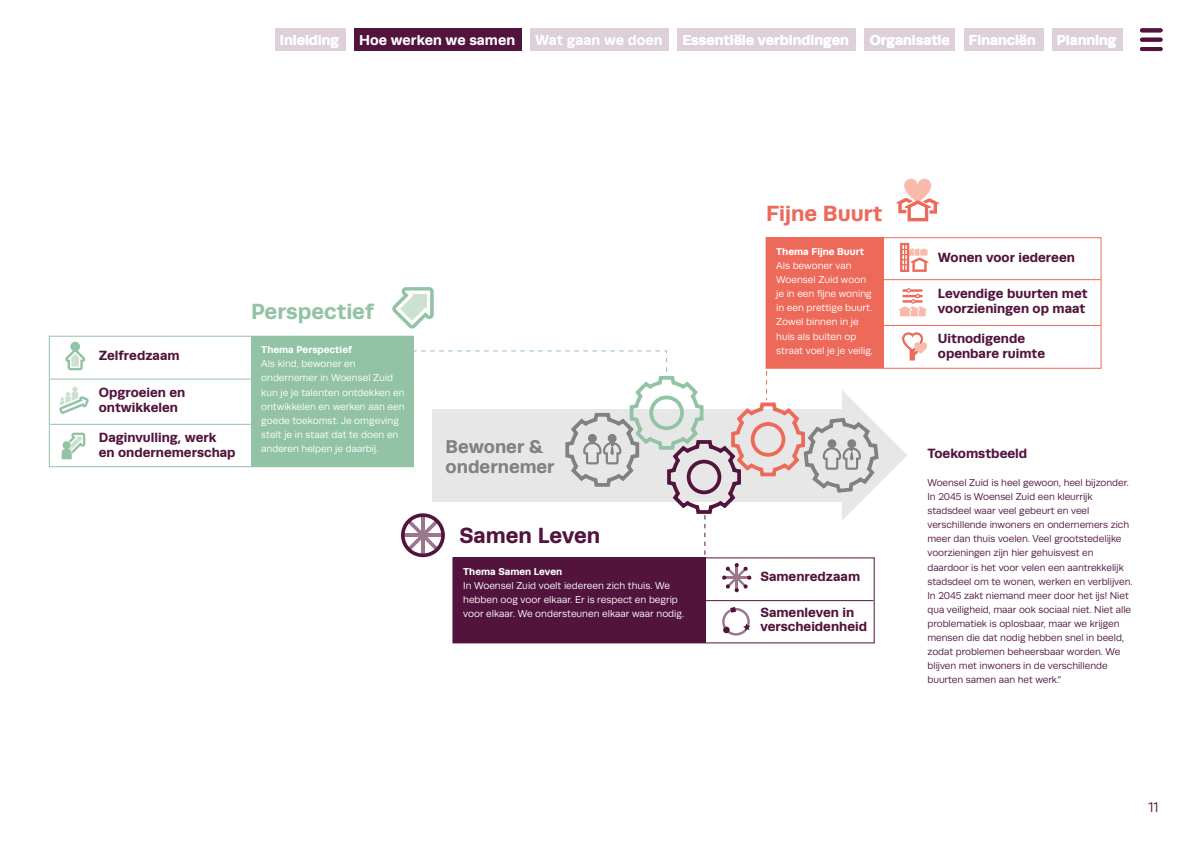
<style>
.page{position:relative;width:1191px;height:842px;background:#fff}
.page>*{position:absolute;margin:0;border:0;box-sizing:border-box;transform-origin:0 0}
.t1{font:700 22px "Runda";color:#92c3a5}
.t2{font:700 22px "Runda";color:#ed6a5b}
.t3{font:700 22px "Runda";color:#52143d}
.t4{font:700 18.5px/20.4px "Runda";color:#808181}
.t5{font:700 14.4px "Runda";color:#fff}
.t6{font:14px "Runda";color:#52143d}
.t7{font:700 13.5px "Runda";color:#52143d}
.t8{font:700 13.4px/14.7px "Runda";color:#52143d}
.t9{font:10px/14.1px "Runda";letter-spacing:-.005em;color:#52143d}
.t10{font:10px/14.1px "Runda";color:#fff}
.t11{font:700 10px "Runda";color:#fff}
</style>
<div class="page">
<svg style="left:61px;top:433px;width:24px;height:27px"></svg>
<svg style="left:59px;top:387px;width:30px;height:27px"></svg>
<svg style="left:65px;top:349px;width:20px;height:21px"></svg>
<div style="left:70px;top:342px;width:10px;height:9px;background:#92c3a5;border-radius:50%"></div>
<div style="left:251px;top:336px;width:162px;height:131px;background:#92c3a5"></div>
<div style="left:49px;top:336px;width:365px;height:131px;border:1px solid #92c3a5"></div>
<div style="left:766px;top:238px;width:117px;height:130px;background:#ed6a5b"></div>
<div style="left:765px;top:237px;width:336px;height:132px;border:1px solid #ed6a5b"></div>
<svg style="left:900px;top:243px;width:28px;height:29px"></svg>
<div style="left:453px;top:558px;width:252px;height:85px;background:#52143d"></div>
<div style="left:452px;top:557px;width:422px;height:86px;border:1px solid #52143d"></div>
<svg style="left:261px;top:287px;width:666px;height:305px"></svg>
<svg style="left:896px;top:179px;width:43px;height:42px"></svg>
<hr style="left:50px;top:379px;width:202px;height:1px;background:#92c3a5">
<hr style="left:705px;top:600px;width:168px;height:1px;background:#52143d">
<hr style="left:883px;top:325px;width:217px;height:1px;background:#ed6a5b">
<hr style="left:883px;top:279px;width:217px;height:1px;background:#ed6a5b">
<hr style="left:50px;top:424px;width:202px;height:1px;background:#92c3a5">
<svg style="left:722px;top:607px;width:28px;height:29px"></svg>
<svg style="left:1142px;top:28px;width:18px;height:4px"></svg>
<svg style="left:1142px;top:38px;width:18px;height:4px"></svg>
<hr style="left:1142px;top:47px;width:18px;height:4px;background:#52143d">
<div style="left:1051px;top:28px;width:71px;height:23px;background:#ddd0d8"></div>
<div style="left:963px;top:28px;width:80px;height:23px;background:#ddd0d8"></div>
<div style="left:864px;top:28px;width:91px;height:23px;background:#ddd0d8"></div>
<div style="left:677px;top:28px;width:179px;height:23px;background:#ddd0d8"></div>
<div style="left:530px;top:28px;width:139px;height:23px;background:#ddd0d8"></div>
<div style="left:354px;top:28px;width:167px;height:23px;background:#52143d"></div>
<div style="left:275px;top:28px;width:71px;height:23px;background:#ddd0d8"></div>
<h3 class="t5" style="left:280px;top:31px;width:61px">Inleiding</h3>
<h3 class="t5" style="left:359px;top:31px;width:157px">Hoe werken we samen</h3>
<h3 class="t5" style="left:535px;top:31px;width:129px">Wat gaan we doen</h3>
<h3 class="t5" style="left:682px;top:31px;width:168px">Essentiële verbindingen</h3>
<h3 class="t5" style="left:869px;top:31px;width:82px">Organisatie</h3>
<h3 class="t5" style="left:969px;top:31px;width:69px">Financiën</h3>
<h3 class="t5" style="left:1056px;top:31px;width:61px">Planning</h3>
<h3 class="t8" style="left:99px;top:347px;width:82px">Zelfredzaam</h3>
<h3 class="t8" style="left:99px;top:385px;width:88px">Opgroeien en ontwikkelen</h3>
<h3 class="t8" style="left:99px;top:430px;width:138px">Daginvulling, werk en ondernemerschap</h3>
<h1 class="t1" style="left:251px;top:299px;width:124px">Perspectief</h1>
<p class="t11" style="left:261px;top:344px;width:92px">Thema Perspectief</p>
<p class="t10" style="left:261px;top:357px;width:145px">Als kind, bewoner en ondernemer in Woensel Zuid kun je je talenten ontdekken en ontwikkelen en werken aan een goede toekomst. Je omgeving stelt je in staat dat te doen en anderen helpen je daarbij.</p>
<h2 class="t4" style="left:445px;top:436px;width:111px">Bewoner &amp; ondernemer</h2>
<h1 class="t3" style="left:459px;top:522px;width:142px">Samen Leven</h1>
<p class="t11" style="left:463px;top:565px;width:101px">Thema Samen Leven</p>
<p class="t10" style="left:463px;top:579px;width:222px">In Woensel Zuid voelt iedereen zich thuis. We hebben oog voor elkaar. Er is respect en begrip voor elkaar. We ondersteunen elkaar waar nodig.</p>
<h1 class="t2" style="left:766px;top:200px;width:118px">Fijne Buurt</h1>
<p class="t11" style="left:776px;top:245px;width:89px">Thema Fijne Buurt</p>
<p class="t10" style="left:776px;top:258px;width:98px">Als bewoner van<br>Woensel Zuid woon je in een fijne woning in een prettige buurt.<br>Zowel binnen in je huis als buiten op straat voel je je veilig.</p>
<h3 class="t8" style="left:760px;top:569px;width:101px">Samenredzaam</h3>
<h3 class="t8" style="left:760px;top:604px;width:108px">Samenleven in verscheidenheid</h3>
<h3 class="t8" style="left:938px;top:250px;width:138px">Wonen voor iedereen</h3>
<h3 class="t8" style="left:938px;top:286px;width:151px">Levendige buurten met voorzieningen op maat</h3>
<h3 class="t8" style="left:938px;top:331px;width:109px">Uitnodigende openbare ruimte</h3>
<h3 class="t7" style="left:927px;top:445px;width:101px">Toekomstbeeld</h3>
<p class="t9" style="left:927px;top:475px;width:206px">Woensel Zuid is heel gewoon, heel bijzonder.<br>In 2045 is Woensel Zuid een kleurrijk stadsdeel waar veel gebeurt en veel verschillende inwoners en ondernemers zich meer dan thuis voelen. Veel grootstedelijke voorzieningen zijn hier gehuisvest en daardoor is het voor velen een aantrekkelijk stadsdeel om te wonen, werken en verblijven.<br>In 2045 zakt niemand meer door het ijs! Niet qua veiligheid, maar ook sociaal niet. Niet alle problematiek is oplosbaar, maar we krijgen mensen die dat nodig hebben snel in beeld, zodat problemen beheersbaar worden. We blijven met inwoners in de verschillende buurten samen aan het werk.”</p>
<h3 class="t6" style="left:1148px;top:799px;width:12px">11</h3>
</div>
